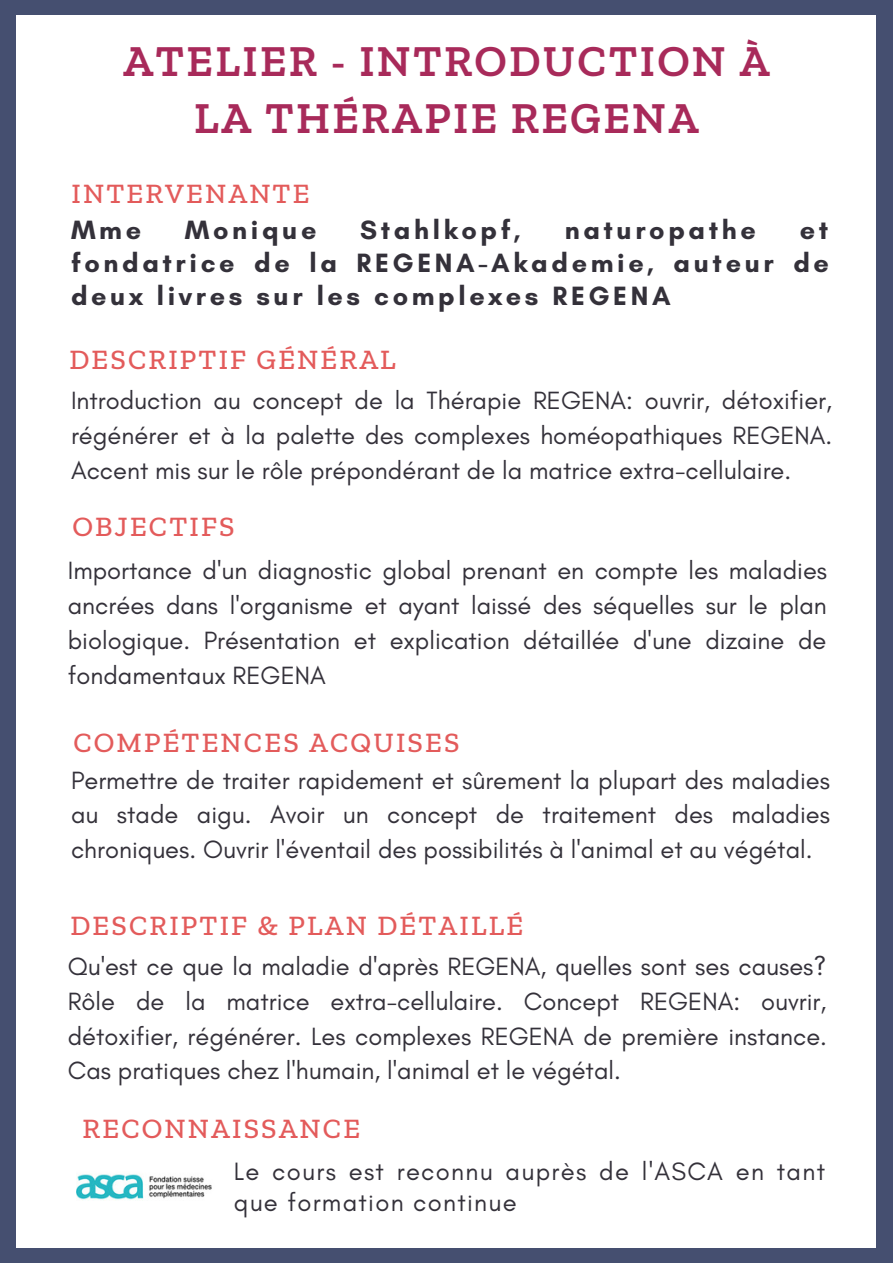
<style>
.page{position:relative;width:893px;height:1264px;background:#fff}
.page>*{position:absolute;margin:0;border:0;box-sizing:border-box;transform-origin:0 0}
.t1{font:600 45px/57.3px "Zilla Slab";letter-spacing:.05em;color:#a82a5a;text-align:center}
.t2{font:500 28.5px "Zilla Slab";letter-spacing:.075em;color:#e35b5b}
.t3{font:700 27px/32.5px "Glacial Indifference";letter-spacing:.135em;color:#34313a;text-align:justify}
.t4{font:25.5px/34.8px "Glacial Indifference";color:#34313a;text-align:justify}
.t5{font:25.5px/31.5px "Glacial Indifference";letter-spacing:.05em;color:#34313a}
</style>
<div class="page">
<div style="left:0;top:0;width:892px;height:1262px;background:#454f70"></div>
<div style="left:17px;top:15px;width:858px;height:1232px;background:#fff"></div>
<img style="left:76px;top:1174px;width:136px;height:26px">
<h1 class="t1" style="left:123px;top:32px;width:648px">ATELIER - INTRODUCTION À<br>LA THÉRAPIE REGENA</h1>
<p class="t2" style="left:72px;top:176px;width:239px">INTERVENANTE</p>
<p class="t3" style="left:71px;top:213px;width:72px">Mme</p>
<p class="t3" style="left:185px;top:213px;width:133px">Monique</p>
<p class="t3" style="left:360px;top:213px;width:162px">Stahlkopf,</p>
<p class="t3" style="left:564px;top:213px;width:193px">naturopathe</p>
<p class="t3" style="left:71px;top:213px;width:759px;text-indent:728px">et fondatrice de la REGENA-Akademie, auteur de deux livres sur les complexes REGENA</p>
<p class="t2" style="left:69px;top:342px;width:328px">DESCRIPTIF GÉNÉRAL</p>
<p class="t4" style="left:71px;top:382px;width:762px">Introduction au concept de la Thérapie REGENA: ouvrir, détoxifier, régénérer et à la palette des complexes homéopathiques REGENA.<br>Accent mis sur le rôle prépondérant de la matrice extra-cellulaire.</p>
<p class="t2" style="left:72px;top:509px;width:164px">OBJECTIFS</p>
<p class="t4" style="left:68px;top:552px;width:760px">Importance d'un diagnostic global prenant en compte les maladies ancrées dans l'organisme et ayant laissé des séquelles sur le plan biologique. Présentation et explication détaillée d'une dizaine de fondamentaux REGENA</p>
<p class="t2" style="left:73px;top:724px;width:387px">COMPÉTENCES ACQUISES</p>
<p class="t4" style="left:71px;top:762px;width:760px">Permettre de traiter rapidement et sûrement la plupart des maladies au stade aigu. Avoir un concept de traitement des maladies chroniques. Ouvrir l'éventail des possibilités à l'animal et au végétal.</p>
<p class="t2" style="left:70px;top:908px;width:454px">DESCRIPTIF &amp; PLAN DÉTAILLÉ</p>
<p class="t4" style="left:68px;top:948px;width:760px">Qu'est ce que la maladie d'après REGENA, quelles sont ses causes?<br>Rôle de la matrice extra-cellulaire. Concept REGENA: ouvrir, détoxifier, régénérer. Les complexes REGENA de première instance.<br>Cas pratiques chez l'humain, l'animal et le végétal.</p>
<p class="t2" style="left:82px;top:1110px;width:279px">RECONNAISSANCE</p>
<p class="t5" style="left:234px;top:1154px;width:592px">Le cours est reconnu auprès de l'ASCA en tant que formation continue</p>
</div>
